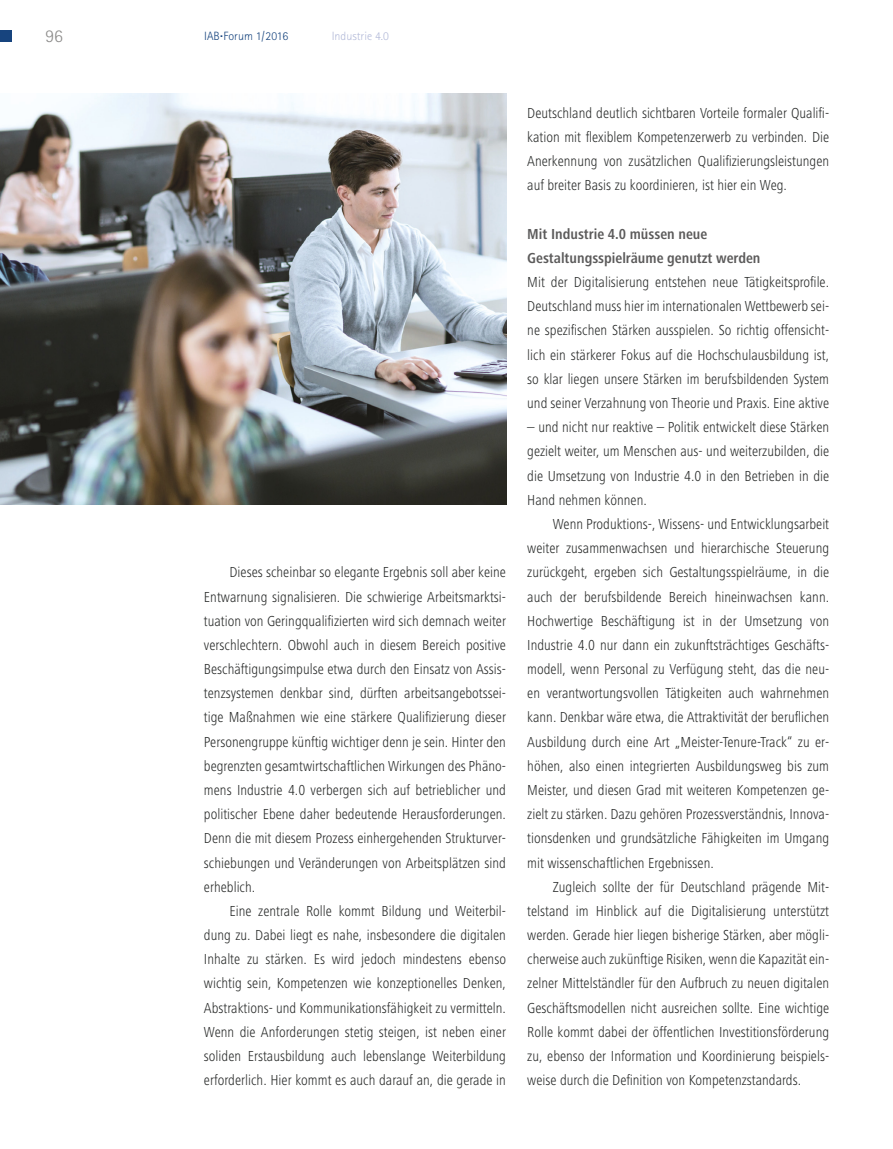
<style>
.page{position:relative;width:893px;height:1149px;background:#fff}
.page>*{position:absolute;margin:0;border:0;box-sizing:border-box;transform-origin:0 0}
.t1{font:300 18px "Rotis Sans Serif";color:#8b8a89}
.t2{font:300 condensed 15px/24.2px "Frutiger Next LT";color:#292b2a;text-align:justify}
.t3{font:700 condensed 15px/24.2px "Frutiger Next LT";color:#5c5b5b}
.t4{font:300 12px "Rotis Sans Serif";color:#17447e}
.t5{font:300 12px "Rotis Sans Serif";color:#b2b9d8}
</style>
<div class="page">
<img style="left:0;top:93px;width:506px;height:411px">
<div style="left:0;top:30px;width:12px;height:12px;background:#17447e"></div>
<p class="t1" style="left:45px;top:29px;width:19px">96</p>
<p class="t4" style="left:204px;top:32px;width:86px">IAB <sup>.</sup> Forum 1/2016</p>
<p class="t5" style="left:332px;top:32px;width:59px">Industrie 4.0</p>
<p class="t2" style="left:204px;top:561px;width:304px;text-indent:26px">Dieses scheinbar so elegante Ergebnis soll aber keine Entwarnung signalisieren. Die schwierige Arbeitsmarktsi&shy;tuation von Geringqualifizierten wird sich demnach weiter verschlechtern. Obwohl auch in diesem Bereich positive Beschäftigungsimpulse etwa durch den Einsatz von Assis&shy;tenzsystemen denkbar sind, dürften arbeitsangebotssei&shy;tige Maßnahmen wie eine stärkere Qualifizierung dieser Personengruppe künftig wichtiger denn je sein. Hinter den begrenzten gesamtwirtschaftlichen Wirkungen des Phäno&shy;mens Industrie 4.0 verbergen sich auf betrieblicher und politischer Ebene daher bedeutende Herausforderungen.<br>Denn die mit diesem Prozess einhergehenden Strukturver&shy;schiebungen und Veränderungen von Arbeitsplätzen sind erheblich.</p>
<p class="t2" style="left:204px;top:900px;width:304px;text-indent:26px">Eine zentrale Rolle kommt Bildung und Weiterbil&shy;dung zu. Dabei liegt es nahe, insbesondere die digitalen Inhalte zu stärken. Es wird jedoch mindestens ebenso wichtig sein, Kompetenzen wie konzeptionelles Denken, Abstraktions- und Kommunikationsfähigkeit zu vermitteln.<br>Wenn die Anforderungen stetig steigen, ist neben einer soliden Erstausbildung auch lebenslange Weiterbildung erforderlich. Hier kommt es auch darauf an, die gerade in</p>
<p class="t2" style="left:527px;top:102px;width:303px">Deutschland deutlich sichtbaren Vorteile formaler Qualifi&shy;kation mit flexiblem Kompetenzerwerb zu verbinden. Die Anerkennung von zusätzlichen Qualifizierungsleistungen auf breiter Basis zu koordinieren, ist hier ein Weg.</p>
<p class="t3" style="left:527px;top:223px;width:235px">Mit Industrie 4.0 müssen neue<br>Gestaltungsspielräume genutzt werden</p>
<p class="t2" style="left:527px;top:271px;width:303px">Mit der Digitalisierung entstehen neue Tätigkeitsprofile.<br>Deutschland muss hier im internationalen Wettbewerb sei&shy;ne spezifischen Stärken ausspielen. So richtig offensicht&shy;lich ein stärkerer Fokus auf die Hochschulausbildung ist, so klar liegen unsere Stärken im berufsbildenden System und seiner Verzahnung von Theorie und Praxis. Eine aktive</p>
<p class="t2" style="left:527px;top:416px;width:303px">– und nicht nur reaktive – Politik entwickelt diese Stärken gezielt weiter, um Menschen aus- und weiterzubilden, die die Umsetzung von Industrie 4.0 in den Betrieben in die Hand nehmen können.</p>
<p class="t2" style="left:527px;top:513px;width:303px;text-indent:26px">Wenn Produktions-, Wissens- und Entwicklungsarbeit weiter zusammenwachsen und hierarchische Steuerung zurückgeht, ergeben sich Gestaltungsspielräume, in die auch der berufsbildende Bereich hineinwachsen kann.<br>Hochwertige Beschäftigung ist in der Umsetzung von Industrie 4.0 nur dann ein zukunftsträchtiges Geschäfts&shy;modell, wenn Personal zu Verfügung steht, das die neu&shy;en verantwortungsvollen Tätigkeiten auch wahrnehmen kann. Denkbar wäre etwa, die Attraktivität der beruflichen Ausbildung durch eine Art „Meister-Tenure-Track“ zu er&shy;höhen, also einen integrierten Ausbildungsweg bis zum Meister, und diesen Grad mit weiteren Kompetenzen ge&shy;zielt zu stärken. Dazu gehören Prozessverständnis, Innova&shy;tionsdenken und grundsätzliche Fähigkeiten im Umgang mit wissenschaftlichen Ergebnissen.</p>
<p class="t2" style="left:527px;top:876px;width:303px;text-indent:26px">Zugleich sollte der für Deutschland prägende Mit&shy;telstand im Hinblick auf die Digitalisierung unterstützt werden. Gerade hier liegen bisherige Stärken, aber mögli&shy;cherweise auch zukünftige Risiken, wenn die Kapazität ein&shy;zelner Mittelständler für den Aufbruch zu neuen digitalen Geschäftsmodellen nicht ausreichen sollte. Eine wichtige Rolle kommt dabei der öffentlichen Investitionsförderung zu, ebenso der Information und Koordinierung beispiels&shy;weise durch die Definition von Kompetenzstandards.</p>
</div>
